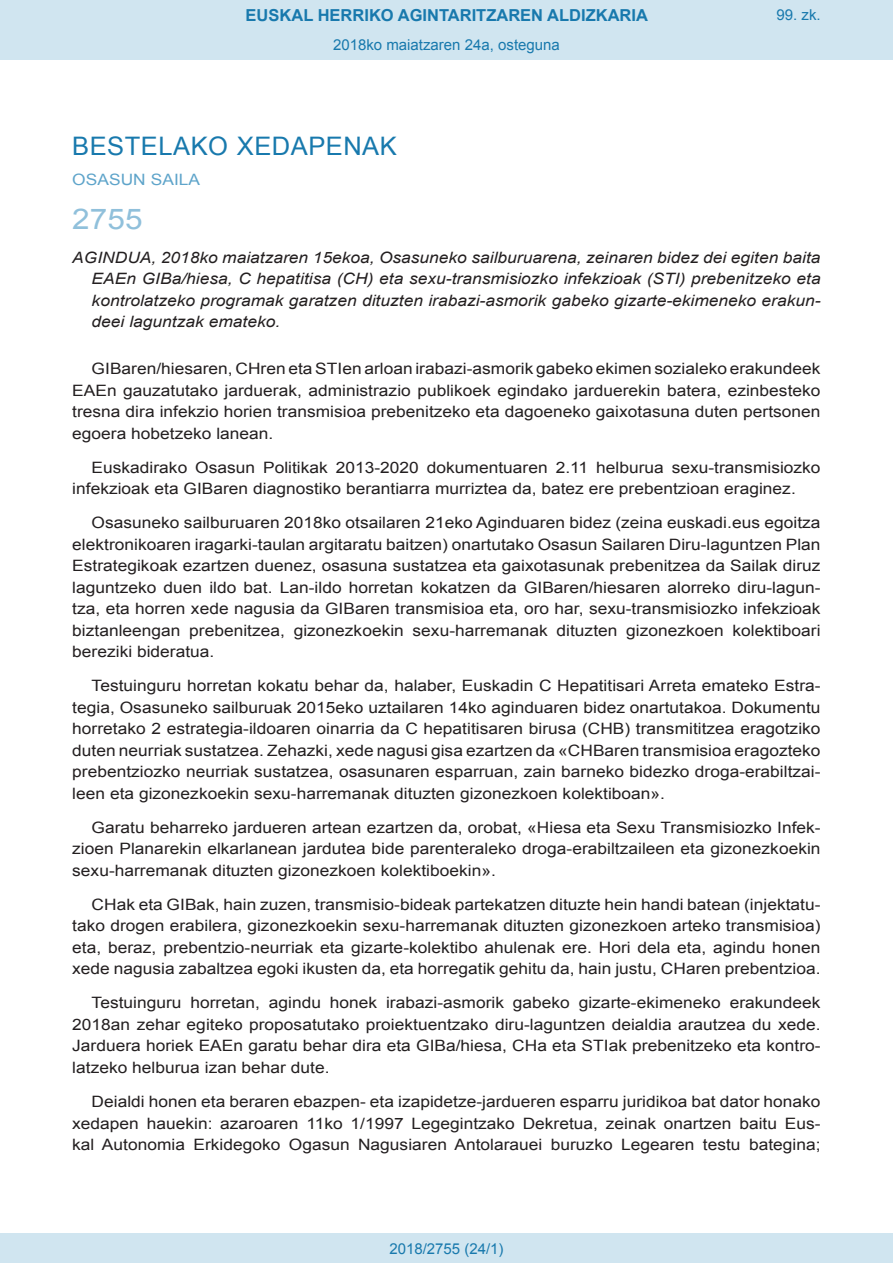
<style>
.page{position:relative;width:893px;height:1263px;background:#fff}
.page>*{position:absolute;margin:0;border:0;box-sizing:border-box;transform-origin:0 0}
.BOPVOrden{font:28.5px "Arial";color:#90c0db;scale:1.11 1}
.BOPVSeccion{font:25.5px "Arial";letter-spacing:.02em;color:#1879ad}
.t1{font:700 16.5px "Arial";color:#1879ad}
.BOPVDetalle{font:15.6px/21.5px "Arial";color:#231f20;text-align:justify;scale:1.11 1}
.BOPVTitulo{font:italic 15.6px/21.5px "Arial";color:#231f20;text-align:justify;scale:1.11 1}
.BOPVOrganismo{font:15.6px "Arial";letter-spacing:.005em;color:#5ea4ca;scale:1.11 1}
.Paginacion_Centro{font:15px "Arial";color:#1879ad}
</style>
<div class="page">
<div style="left:0;top:0;width:893px;height:60px;background:#d0e5f0"></div>
<div style="left:0;top:1233px;width:893px;height:30px;background:#d0e5f0"></div>
<p class="t1" style="left:246px;top:4px;width:404px">EUSKAL HERRIKO AGINTARITZAREN ALDIZKARIA</p>
<p class="Paginacion_Centro" style="left:333px;top:35px;width:228px">2018ko maiatzaren 24a, osteguna</p>
<p class="Paginacion_Centro" style="left:776px;top:5px;width:46px">99. zk.</p>
<p class="BOPVSeccion" style="left:72px;top:129px;width:326px">BESTELAKO XEDAPENAK</p>
<p class="BOPVOrganismo" style="left:72px;top:170px;width:117px">OSASUN SAILA</p>
<p class="BOPVOrden" style="left:72px;top:200px;width:65px">2755</p>
<p class="BOPVTitulo" style="left:92px;top:247px;width:658px;text-indent:-19px">AGINDUA, 2018ko maiatzaren 15ekoa, Osasuneko sailburuarena, zeinaren bidez dei egiten baita EAEn GIBa/hiesa, C hepatitisa (CH) eta sexu-transmisiozko infekzioak (STI) prebenitzeko eta kontrolatzeko programak garatzen dituzten irabazi-asmorik gabeko gizarte-ekimeneko erakun&shy;deei laguntzak emateko.</p>
<p class="BOPVDetalle" style="left:72px;top:358px;width:676px;text-indent:19px">GIBaren/hiesaren, CHren eta STIen arloan irabazi-asmorik gabeko ekimen sozialeko erakundeek EAEn gauzatutako jarduerak, administrazio publikoek egindako jarduerekin batera, ezinbesteko tresna dira infekzio horien transmisioa prebenitzeko eta dagoeneko gaixotasuna duten pertsonen egoera hobetzeko lanean.</p>
<p class="BOPVDetalle" style="left:72px;top:457px;width:676px;text-indent:19px">Euskadirako Osasun Politikak 2013-2020 dokumentuaren 2.11 helburua sexu-transmisiozko infekzioak eta GIBaren diagnostiko berantiarra murriztea da, batez ere prebentzioan eraginez.</p>
<p class="BOPVDetalle" style="left:72px;top:512px;width:676px;text-indent:19px">Osasuneko sailburuaren 2018ko otsailaren 21eko Aginduaren bidez (zeina euskadi.eus egoitza elektronikoaren iragarki-taulan argitaratu baitzen) onartutako Osasun Sailaren Diru-laguntzen Plan Estrategikoak ezartzen duenez, osasuna sustatzea eta gaixotasunak prebenitzea da Sailak diruz laguntzeko duen ildo bat. Lan-ildo horretan kokatzen da GIBaren/hiesaren alorreko diru-lagun&shy;tza, eta horren xede nagusia da GIBaren transmisioa eta, oro har, sexu-transmisiozko infekzioak biztanleengan prebenitzea, gizonezkoekin sexu-harremanak dituzten gizonezkoen kolektiboari bereziki bideratua.</p>
<p class="BOPVDetalle" style="left:72px;top:675px;width:676px;text-indent:19px">Testuinguru horretan kokatu behar da, halaber, Euskadin C Hepatitisari Arreta emateko Estra&shy;tegia, Osasuneko sailburuak 2015eko uztailaren 14ko aginduaren bidez onartutakoa. Dokumentu horretako 2 estrategia-ildoaren oinarria da C hepatitisaren birusa (CHB) transmititzea eragotziko duten neurriak sustatzea. Zehazki, xede nagusi gisa ezartzen da «CHBaren transmisioa eragozteko prebentziozko neurriak sustatzea, osasunaren esparruan, zain barneko bidezko droga-erabiltzai&shy;leen eta gizonezkoekin sexu-harremanak dituzten gizonezkoen kolektiboan».</p>
<p class="BOPVDetalle" style="left:72px;top:817px;width:676px;text-indent:19px">Garatu beharreko jardueren artean ezartzen da, orobat, «Hiesa eta Sexu Transmisiozko Infek&shy;zioen Planarekin elkarlanean jardutea bide parenteraleko droga-erabiltzaileen eta gizonezkoekin sexu-harremanak dituzten gizonezkoen kolektiboekin».</p>
<p class="BOPVDetalle" style="left:72px;top:894px;width:676px;text-indent:19px">CHak eta GIBak, hain zuzen, transmisio-bideak partekatzen dituzte hein handi batean (injektatu&shy;tako drogen erabilera, gizonezkoekin sexu-harremanak dituzten gizonezkoen arteko transmisioa) eta, beraz, prebentzio-neurriak eta gizarte-kolektibo ahulenak ere. Hori dela eta, agindu honen xede nagusia zabaltzea egoki ikusten da, eta horregatik gehitu da, hain justu, CHaren prebentzioa.</p>
<p class="BOPVDetalle" style="left:72px;top:992px;width:676px;text-indent:19px">Testuinguru horretan, agindu honek irabazi-asmorik gabeko gizarte-ekimeneko erakundeek 2018an zehar egiteko proposatutako proiektuentzako diru-laguntzen deialdia arautzea du xede.<br>Jarduera horiek EAEn garatu behar dira eta GIBa/hiesa, CHa eta STIak prebenitzeko eta kontro&shy;latzeko helburua izan behar dute.</p>
<p class="BOPVDetalle" style="left:72px;top:1091px;width:676px;text-indent:19px">Deialdi honen eta beraren ebazpen- eta izapidetze-jardueren esparru juridikoa bat dator honako xedapen hauekin: azaroaren 11ko 1/1997 Legegintzako Dekretua, zeinak onartzen baitu Eus&shy;kal Autonomia Erkidegoko Ogasun Nagusiaren Antolarauei buruzko Legearen testu bategina;</p>
<p class="Paginacion_Centro" style="left:389px;top:1238px;width:116px">2018/2755 (24/1)</p>
</div>
